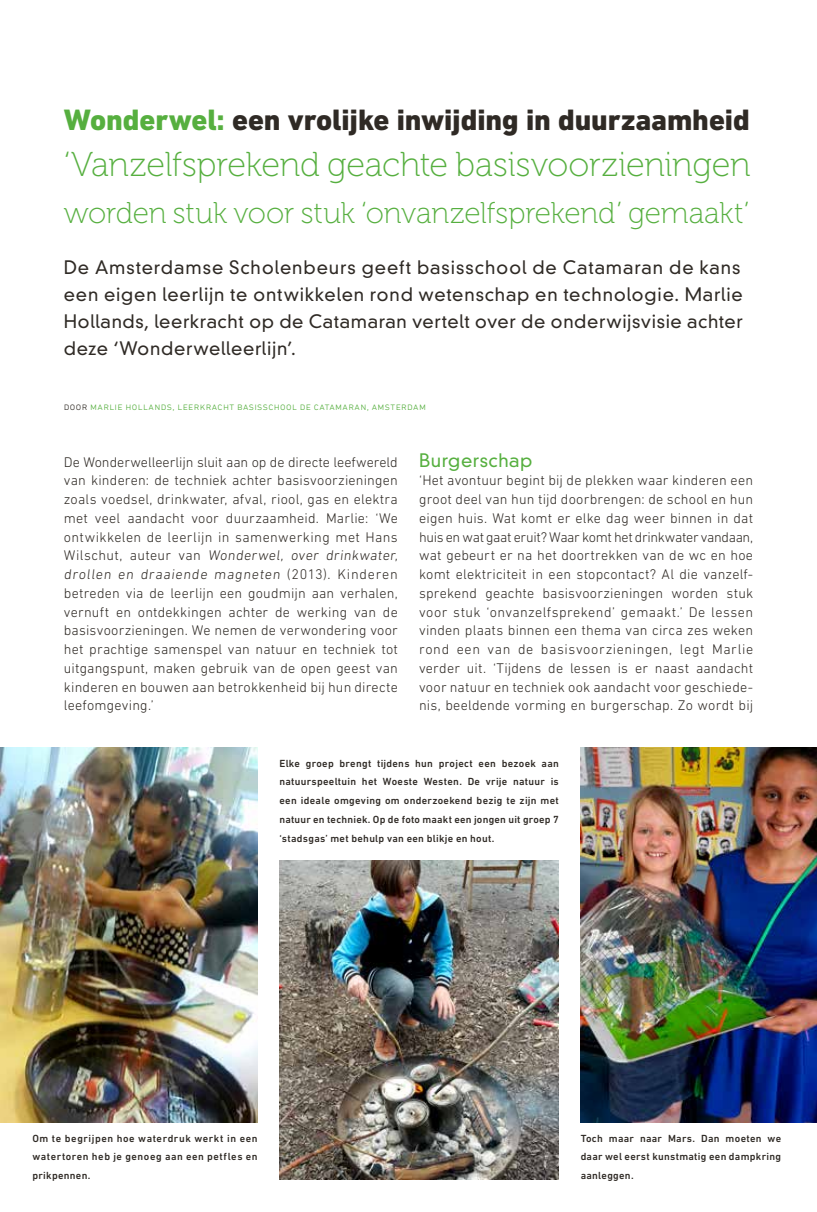
<style>
.page{position:relative;width:817px;height:1212px;background:#fff}
.page>*{position:absolute;margin:0;border:0;box-sizing:border-box;transform-origin:0 0}
.t1{font:34.5px "Museo 100";letter-spacing:-.005em;color:#56af3f}
.t2{font:30px "Museo 100";letter-spacing:-.005em;color:#56af3f}
.t3{font:800 30px "DIN Next LT Pro";letter-spacing:-.005em;color:#2f2a25}
.t4{font:300 18px/27px "DIN Neuzeit Grotesk Std";letter-spacing:.04em;color:#2f2a25}
.t5{font:300 18px "DIN Neuzeit Grotesk Std";letter-spacing:.025em;color:#56af3f}
.t6{font:300 14.25px/18.8px "DIN Next LT Pro";letter-spacing:.01em;color:#2f2a25}
.t7{font:500 10.5px/18.8px "DIN Next LT Pro";letter-spacing:.03em;color:#2f2a25;text-align:justify}
.t8{font:300 10.5px "DIN Next LT Pro";letter-spacing:.03em;color:#56af3f}
.s1{color:#56af3f}
.s2{color:#2f2a25}
</style>
<div class="page">
<img style="left:0;top:748px;width:258px;height:375px">
<img style="left:580px;top:748px;width:236px;height:375px">
<img style="left:279px;top:860px;width:279px;height:319px">
<h2 class="t3" style="left:64px;top:102px;width:687px"><span class="s1">Wonderwel:</span> een vrolijke inwijding in duurzaamheid</h2>
<h1 class="t1" style="left:64px;top:146px;width:688px">‘Vanzelfsprekend geachte basisvoorzieningen</h1>
<h2 class="t2" style="left:64px;top:196px;width:687px">worden stuk voor stuk ‘onvanzelfsprekend’ gemaakt’</h2>
<p class="t4" style="left:64px;top:254px;width:680px">De Amsterdamse Scholenbeurs geeft basisschool de Catamaran de kans een eigen leerlijn te ontwikkelen rond wetenschap en technologie. Marlie Hollands, leerkracht op de Catamaran vertelt over de onderwijsvisie achter deze ‘Wonderwelleerlijn’.</p>
<p class="t8" style="left:64px;top:401px;width:363px"><span class="s2">door</span> marlie hollands, leerkracht basisschool de catamaran, amsterdam</p>
<p class="t6" style="left:64px;top:452px;width:337px">De Wonderwelleerlijn sluit aan op de directe leefwereld van kinderen: de techniek achter basisvoorzieningen zoals voedsel, drinkwater, afval, riool, gas en elektra met veel aandacht voor duurzaamheid. Marlie: ‘We ontwikkelen de leerlijn in samenwerking met Hans Wilschut, auteur van Wonderwel, over drinkwater, drollen en draaiende magneten (2013). Kinderen betreden via de leerlijn een goudmijn aan verhalen, vernuft en ontdekkingen achter de werking van de basisvoorzieningen. We nemen de verwondering voor het prachtige samenspel van natuur en techniek tot uitgangspunt, maken gebruik van de open geest van kinderen en bouwen aan betrokkenheid bij hun directe leefomgeving.’</p>
<p class="t5" style="left:419px;top:449px;width:115px">Burgerschap</p>
<p class="t6" style="left:419px;top:471px;width:335px;text-align:justify">‘Het avontuur begint bij de plekken waar kinderen een groot deel van hun tijd doorbrengen: de school en hun eigen huis. Wat komt er elke dag weer binnen in dat huis en wat gaat eruit? Waar komt het drinkwater vandaan, wat gebeurt er na het doortrekken van de wc en hoe komt elektriciteit in een stopcontact? Al die vanzelf&shy;sprekend geachte basisvoorzieningen worden stuk voor stuk ‘onvanzelfsprekend’ gemaakt.’ De lessen vinden plaats binnen een thema van circa zes weken rond een van de basisvoorzieningen, legt Marlie verder uit. ‘Tijdens de lessen is er naast aandacht voor natuur en techniek ook aandacht voor geschiede&shy;nis, beeldende vorming en burgerschap. Zo wordt bij</p>
<p class="t7" style="left:279px;top:754px;width:281px">Elke groep brengt tijdens hun project een bezoek aan natuurspeeltuin het Woeste Westen. De vrije natuur is een ideale omgeving om onderzoekend bezig te zijn met natuur en techniek. Op de foto maakt een jongen uit groep 7 ‘stadsgas’ met behulp van een blikje en hout.</p>
<p class="t7" style="left:32px;top:1128px;width:227px">Om te begrijpen hoe waterdruk werkt in een watertoren heb je genoeg aan een petfles en prikpennen.</p>
<p class="t7" style="left:580px;top:1129px;width:202px">Toch maar naar Mars. Dan moeten we daar wel eerst kunstmatig een dampkring aanleggen.</p>
</div>
